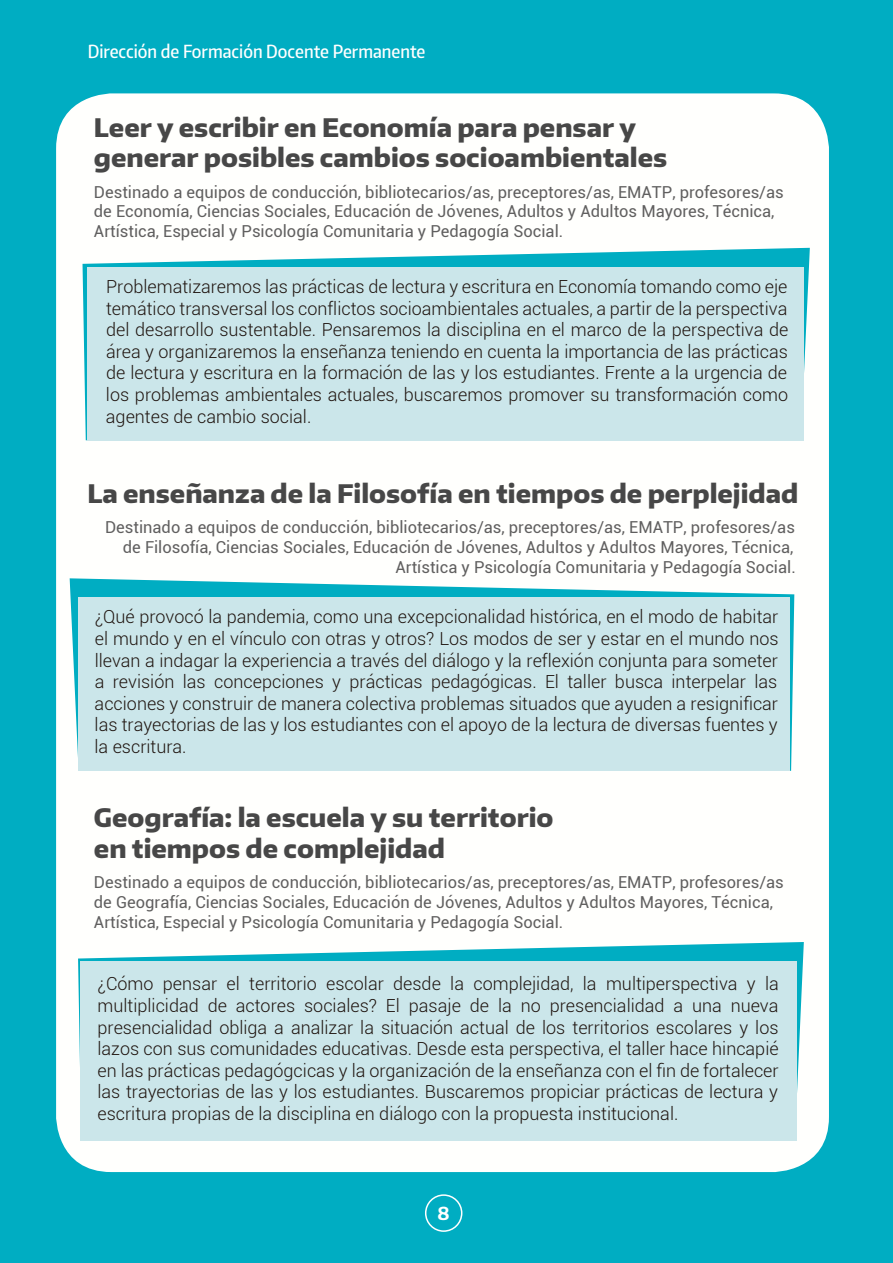
<style>
.page{position:relative;width:893px;height:1263px;background:#00adc2}
.page>*{position:absolute;margin:0;border:0;box-sizing:border-box;transform-origin:0 0}
.t1{font:800 25.5px/30.6px "Encode Sans";color:#474747}
.t2{font:300 18px/21.6px "Roboto";color:#1f140f;text-align:justify}
.t3{font:500 18px "Encode Sans Condensed";color:#fff}
.t4{font:700 18px "Encode Sans";color:#fff}
.t5{font:16.5px/19.8px "Roboto";color:#605f5f}
</style>
<div class="page">
<div style="left:56px;top:93px;width:773px;height:1079px;background:#fffffd;border-radius:55px"></div>
<div style="left:425px;top:1194px;width:37px;height:38px;border:2px solid #fff;border-radius:50%"></div>
<svg style="left:83px;top:248px;width:727px;height:192px;fill:#00adc2"></svg>
<div style="left:87px;top:267px;width:717px;height:173px;background:#cbe6ea"></div>
<svg style="left:70px;top:578px;width:724px;height:193px"></svg>
<div style="left:78px;top:597px;width:711px;height:173px;background:#cbe6ea"></div>
<svg style="left:78px;top:942px;width:726px;height:151px;fill:#00adc2"></svg>
<div style="left:80px;top:961px;width:717px;height:179px;background:#cbe6ea"></div>
<p class="t3" style="left:88px;top:39px;width:339px">Dirección de Formación Docente Permanente</p>
<h1 class="t1" style="left:94px;top:111px;width:575px">Leer y escribir en Economía para pensar y generar posibles cambios socioambientales</h1>
<p class="t5" style="left:94px;top:181px;width:691px">Destinado a equipos de conducción, bibliotecarios/as, preceptores/as, EMATP, profesores/as de Economía, Ciencias Sociales, Educación de Jóvenes, Adultos y Adultos Mayores, Técnica,<br>Artística, Especial y Psicología Comunitaria y Pedagogía Social.</p>
<p class="t2" style="left:106px;top:275px;width:684px">Problematizaremos las prácticas de lectura y escritura en Economía tomando como eje temático transversal los conflictos socioambientales actuales, a partir de la perspectiva del desarrollo sustentable. Pensaremos la disciplina en el marco de la perspectiva de área y organizaremos la enseñanza teniendo en cuenta la importancia de las prácticas de lectura y escritura en la formación de las y los estudiantes. Frente a la urgencia de los problemas ambientales actuales, buscaremos promover su transformación como agentes de cambio social.</p>
<h1 class="t1" style="left:88px;top:477px;width:712px">La enseñanza de la Filosofía en tiempos de perplejidad</h1>
<p class="t5" style="left:105px;top:516px;width:692px;text-align:right">Destinado a equipos de conducción, bibliotecarios/as, preceptores/as, EMATP, profesores/as de Filosofía, Ciencias Sociales, Educación de Jóvenes, Adultos y Adultos Mayores, Técnica,<br>Artística y Psicología Comunitaria y Pedagogía Social.</p>
<p class="t2" style="left:95px;top:605px;width:685px">¿Qué provocó la pandemia, como una excepcionalidad histórica, en el modo de habitar el mundo y en el vínculo con otras y otros? Los modos de ser y estar en el mundo nos llevan a indagar la experiencia a través del diálogo y la reflexión conjunta para someter a revisión las concepciones y prácticas pedagógicas. El taller busca interpelar las acciones y construir de manera colectiva problemas situados que ayuden a resignificar las trayectorias de las y los estudiantes con el apoyo de la lectura de diversas fuentes y la escritura.</p>
<h1 class="t1" style="left:94px;top:801px;width:461px">Geografía: la escuela y su territorio en tiempos de complejidad</h1>
<p class="t5" style="left:94px;top:871px;width:691px">Destinado a equipos de conducción, bibliotecarios/as, preceptores/as, EMATP, profesores/as de Geografía, Ciencias Sociales, Educación de Jóvenes, Adultos y Adultos Mayores, Técnica,<br>Artística, Especial y Psicología Comunitaria y Pedagogía Social.</p>
<p class="t2" style="left:97px;top:972px;width:683px">¿Cómo pensar el territorio escolar desde la complejidad, la multiperspectiva y la multiplicidad de actores sociales? El pasaje de la no presencialidad a una nueva presencialidad obliga a analizar la situación actual de los territorios escolares y los lazos con sus comunidades educativas. Desde esta perspectiva, el taller hace hincapié en las prácticas pedagógcicas y la organización de la enseñanza con el fin de fortalecer las trayectorias de las y los estudiantes. Buscaremos propiciar prácticas de lectura y escritura propias de la disciplina en diálogo con la propuesta institucional.</p>
<p class="t4" style="left:437px;top:1201px;width:14px">8</p>
</div>
